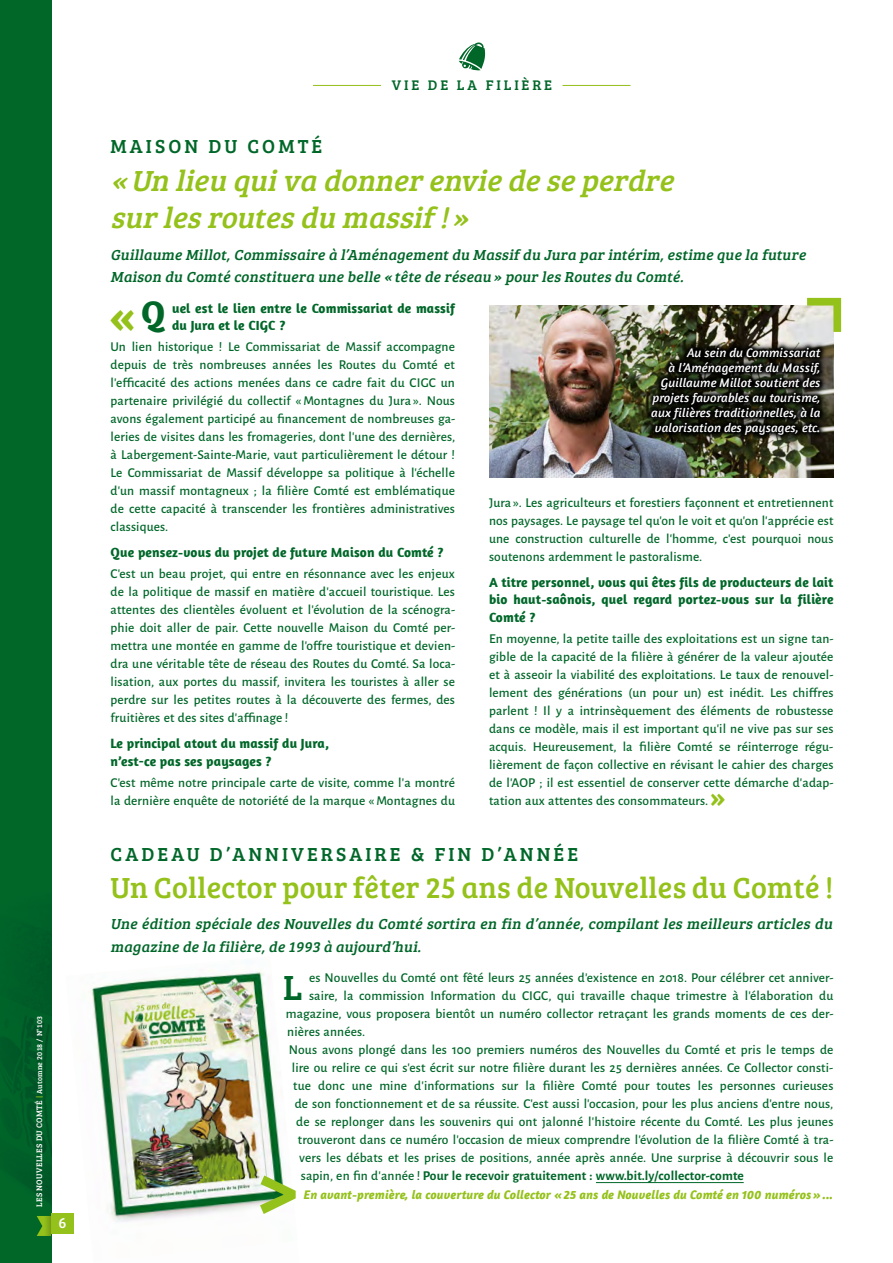
<style>
.page{position:relative;width:893px;height:1263px;background:#fff}
.page>*{position:absolute;margin:0;border:0;box-sizing:border-box;transform-origin:0 0}
.t1{font:700 43.35px "Amaranth";color:#94c11a}
.t2{font:36px "Bree Serif";color:#006729}
.t3{font:italic 30px "Bree Serif";color:#94c11a}
.t4{font:30px "Bree Serif";letter-spacing:.01em;color:#94c11a}
.t5{font:19.5px "Bree Serif";letter-spacing:.16em;color:#006729}
.t6{font:italic 15px/22.5px "Bree Serif";color:#006729}
.t7{font:14.85px "Bree Serif";color:#fff}
.t8{font:14.4px "Bree Serif";letter-spacing:.2em;color:#006729}
.t9{font:500 13.5px/18px "Alegreya Sans";letter-spacing:.01em;color:#006729;text-align:justify}
.t10{font:700 13.5px/17.2px "Amaranth";letter-spacing:.01em;color:#006729}
.t11{font:700 13.5px "Alegreya Sans";letter-spacing:.01em;color:#006729}
.t12{font:italic 12.75px/15px "Amaranth";letter-spacing:.01em;color:#fff;text-align:justify}
.t13{font:italic 700 12.75px "Amaranth";letter-spacing:.01em;color:#94c11a}
.t14{font:8.25px "Bree Serif";letter-spacing:.04em;color:#fff}
.s1{font-size:8.1px;color:#94c11a}
.s2{font-size:7.5px}
.s3{font-size:34.65px;color:#006729}
.s4{font-family:"Amaranth";font-weight:700;font-size:25.5px;color:#94c11a}
.s5{font-weight:500}
</style>
<div class="page">
<div style="left:0;top:0;width:51px;height:1263px;background:#006729"></div>
<img style="left:0;top:926px;width:51px;height:310px">
<div style="left:51px;top:1213px;width:23px;height:20px;background:#94c11a"></div>
<svg style="left:37px;top:1216px;width:14px;height:20px"></svg>
<hr style="left:313px;top:85px;width:68px;height:1px;background:#94c11a">
<hr style="left:562px;top:85px;width:68px;height:1px;background:#94c11a">
<svg style="left:459px;top:42px;width:27px;height:29px"></svg>
<img style="left:489px;top:306px;width:344px;height:171px">
<svg style="left:807px;top:298px;width:34px;height:34px"></svg>
<img style="left:644px;top:340px;width:184px;height:102px">
<img style="left:66px;top:970px;width:217px;height:264px">
<svg style="left:260px;top:1175px;width:36px;height:39px"></svg>
<hr style="left:596px;top:1182px;width:148px;height:1px;background:#006729">
<p class="t14" style="left:33px;top:1207px;width:192px;rotate:-90deg">LES NOUVELLES DU COMTÉ <span class="s1">|</span> <span class="s2">Automne 2018 / N°103</span></p>
<p class="t7" style="left:58px;top:1212px;width:9px">6</p>
<p class="t8" style="left:392px;top:74px;width:162px">VIE DE LA FILIÈRE</p>
<p class="t5" style="left:111px;top:132px;width:213px">MAISON DU COMTÉ</p>
<p class="t3" style="left:111px;top:159px;width:573px">«Un lieu quiva donnerenviedeseperdre</p>
<p class="t3" style="left:111px;top:196px;width:368px">surlesroutesdu massif! »</p>
<p class="t6" style="left:111px;top:242px;width:700px">Guillaume Millot,Commissaire à l’Aménagementdu Massifdu Jura par intérim,estime que la future<br>Maison du Comté constituera une belle « tête de réseau » pour les Routes du Comté.</p>
<p class="t1" style="left:109px;top:288px;width:58px">«<span class="s3">Q</span></p>
<p class="t10" style="left:172px;top:299px;width:284px">uel est le lien entre le Commissariat de massif du Jura et le CIGC ?</p>
<p class="t9" style="left:111px;top:337px;width:346px">Un lien historique ! Le Commissariat de Massif accompagne depuis de très nombreuses années les Routes du Comté et l’efficacité des actions menées dans ce cadre fait du CIGC un partenaire privilégié du collectif «Montagnes du Jura ». Nous avons également participé au financement de nombreuses ga&shy;leries de visites dans les fromageries, dont l’une des dernières, à Labergement-Sainte-Marie, vaut particulièrement le détour !<br>Le Commissariat de Massif développe sa politique à l’échelle d’un massif montagneux ; la filière Comté est emblématique de cette capacité à transcender les frontières administratives classiques.</p>
<p class="t10" style="left:111px;top:543px;width:334px">Que pensez-vous du projet de future Maison du Comté ?</p>
<p class="t9" style="left:111px;top:564px;width:346px">C’est un beau projet, qui entre en résonnance avec les enjeux de la politique de massif en matière d’accueil touristique. Les attentes des clientèles évoluent et l’évolution de la scénogra&shy;phie doit aller de pair. Cette nouvelle Maison du Comté per&shy;mettra une montée en gamme de l’offre touristique et devien&shy;dra une véritable tête de réseau des Routes du Comté. Sa loca&shy;lisation, aux portes du massif, invitera les touristes à aller se perdre sur les petites routes à la découverte des fermes, des fruitières et des sites d’affinage !</p>
<p class="t10" style="left:111px;top:735px;width:220px">Le principal atout du massif du Jura,</p>
<p class="t10" style="left:111px;top:752px;width:163px">n’est-ce pas ses paysages ?</p>
<p class="t9" style="left:111px;top:772px;width:346px">C’est même notre principale carte de visite, comme l’a montré la dernière enquête de notoriété de la marque «Montagnes du</p>
<p class="t12" style="left:687px;top:345px;width:135px">Au sein du Commissariat</p>
<p class="t12" style="left:669px;top:360px;width:153px">à l’Aménagement du Massif,</p>
<p class="t12" style="left:651px;top:375px;width:171px;text-indent:9px">Guillaume Millot soutient des projets favorables au tourisme, aux filières traditionnelles, à la valorisation des paysages, etc.</p>
<p class="t9" style="left:489px;top:493px;width:346px">Jura ». Les agriculteurs et forestiers façonnent et entretiennent nos paysages. Le paysage tel qu’on le voit et qu’on l’apprécie est une construction culturelle de l’homme, c’est pourquoi nous soutenons ardemment le pastoralisme.</p>
<p class="t10" style="left:489px;top:573px;width:346px;text-align:justify">A titre personnel, vous qui êtes fils de producteurs de lait bio haut-saônois, quel regard portez-vous sur la filière Comté ?</p>
<p class="t9" style="left:489px;top:628px;width:346px">En moyenne, la petite taille des exploitations est un signe tan&shy;gible de la capacité de la filière à générer de la valeur ajoutée et à asseoir la viabilité des exploitations. Le taux de renouvel&shy;lement des générations (un pour un) est inédit. Les chiffres parlent ! Il y a intrinsèquement des éléments de robustesse dans ce modèle, mais il est important qu’il ne vive pas sur ses acquis. Heureusement, la filière Comté se réinterroge régu&shy;lièrement de façon collective en révisant le cahier des charges de l’AOP ; il est essentiel de conserver cette démarche d’adap&shy;tation aux attentes des consommateurs.<span class="s4">»</span></p>
<p class="t5" style="left:111px;top:839px;width:469px">CADEAU D’ANNIVERSAIRE &amp; FIN D’ANNÉE</p>
<p class="t4" style="left:111px;top:866px;width:724px">Un Collector pour fêter 25 ans de Nouvelles du Comté !</p>
<p class="t6" style="left:111px;top:912px;width:727px">Une édition spéciale des Nouvelles du Comté sortira en fin d’année, compilant les meilleurs articles du magazine de la filière,de 1993 à aujourd’hui.</p>
<p class="t2" style="left:283px;top:961px;width:21px">L</p>
<p class="t9" style="left:309px;top:967px;width:526px">es Nouvelles du Comté ont fêté leurs 25 années d’existence en 2018. Pour célébrer cet anniver-</p>
<p class="t9" style="left:309px;top:985px;width:526px">saire, la commission Information du CIGC, qui travaille chaque trimestre à l’élaboration du</p>
<p class="t9" style="left:286px;top:1003px;width:549px">magazine, vous proposera bientôt un numéro collector retraçant les grands moments de ces der-</p>
<p class="t9" style="left:287px;top:1021px;width:79px">nières années.</p>
<p class="t9" style="left:289px;top:1039px;width:546px">Nous avons plongé dans les 100 premiers numéros des Nouvelles du Comté et pris le temps de</p>
<p class="t9" style="left:292px;top:1057px;width:543px">lire ou relire ce qui s’est écrit sur notre filière durant les 25 dernières années. Ce Collector consti-</p>
<p class="t9" style="left:293px;top:1075px;width:542px">tue donc une mine d’informations sur la filière Comté pour toutes les personnes curieuses</p>
<p class="t9" style="left:295px;top:1093px;width:540px">de son fonctionnement et de sa réussite. C’est aussi l’occasion, pour les plus anciens d’entre nous,</p>
<p class="t9" style="left:296px;top:1111px;width:539px">de se replonger dans les souvenirs qui ont jalonné l’histoire récente du Comté. Les plus jeunes</p>
<p class="t9" style="left:298px;top:1129px;width:537px">trouveront dans ce numéro l’occasion de mieux comprendre l’évolution de la filière Comté à tra-</p>
<p class="t9" style="left:299px;top:1147px;width:536px">vers les débats et les prises de positions, année après année. Une surprise à découvrir sous le</p>
<p class="t11" style="left:301px;top:1165px;width:445px"><span class="s5">sapin, en fin d’année !</span> Pour le recevoir gratuitement : www.bit.ly/collector-comte</p>
<p class="t13" style="left:304px;top:1187px;width:531px">En avant-première, la couverture du Collector «25 ans de Nouvelles du Comté en 100 numéros»...</p>
</div>
